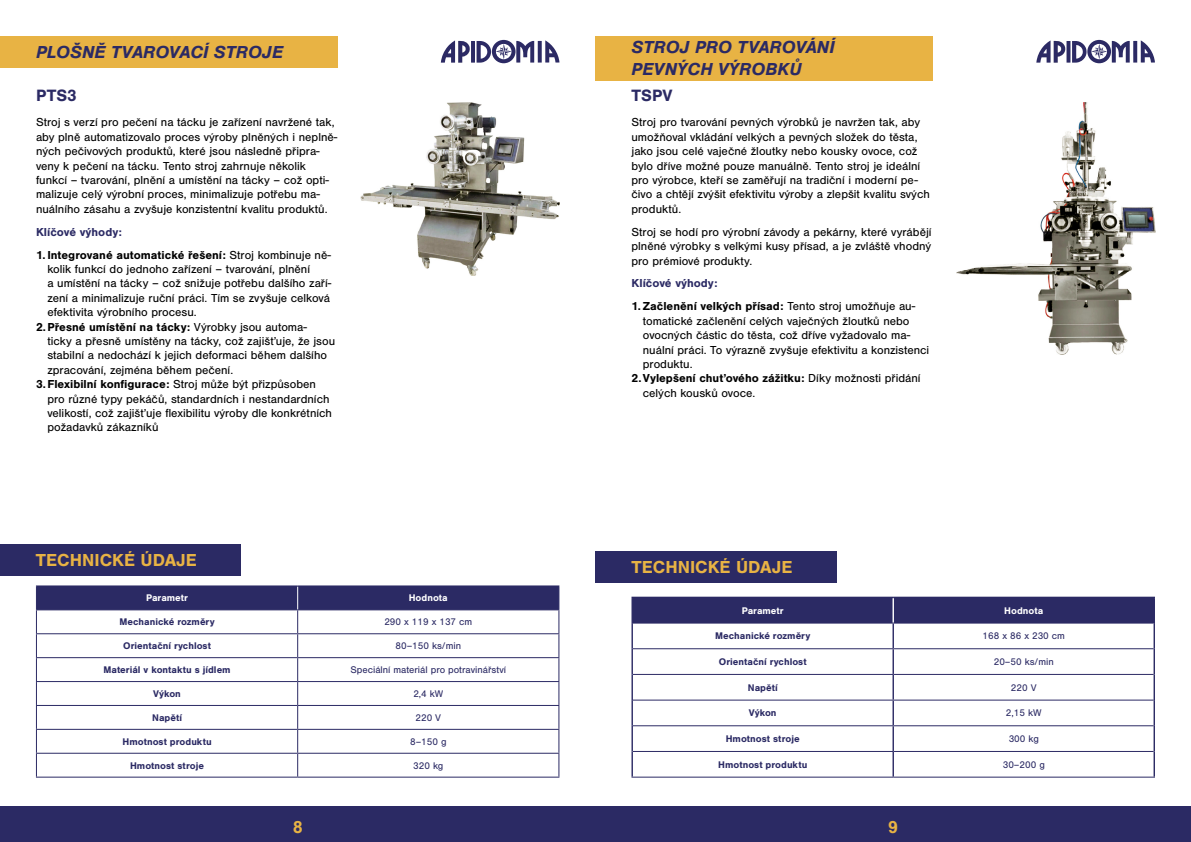
<style>
.page{position:relative;width:1191px;height:842px;background:#fff}
.page>*{position:absolute;margin:0;border:0;box-sizing:border-box;transform-origin:0 0}
.t1{font:italic 700 18px/21.6px "Nimbus San";color:#2b2a64}
.t2{font:700 18px "Nimbus San";color:#e8b344}
.t3{font:700 17px "Nimbus San";letter-spacing:.005em;color:#2b2a64}
.t4{font:12px/14.4px "Nimbus San";color:#000}
.t5{font:700 12px/22.9px "Nimbus San";color:#000}
.t6{font:700 12px "Nimbus San";color:#2b2a64}
.t7{font:700 10px "Nimbus San";color:#2b2a64}
.t8{font:10px "Nimbus San";color:#2b2a64}
.t9{font:700 10px "Nimbus San";color:#fff}
.s1{font-weight:400}
.s2{color:#2b2a64}
</style>
<div class="page">
<div style="left:0;top:806px;width:595px;height:36px;background:#2b2a64"></div>
<div style="left:595px;top:806px;width:596px;height:36px;background:#2b2a64"></div>
<svg style="left:1036px;top:40px;width:119px;height:23px"></svg>
<svg style="left:441px;top:40px;width:118px;height:23px"></svg>
<div style="left:0;top:36px;width:337px;height:31px;background:#e8b344"></div>
<img style="left:361px;top:103px;width:198px;height:173px">
<div style="left:0;top:544px;width:241px;height:32px;background:#2b2a64"></div>
<hr style="left:36px;top:585px;width:262px;height:1px;background:#2b2a64">
<hr style="left:298px;top:585px;width:261px;height:1px;background:#2b2a64">
<svg style="left:36px;top:586px;width:523px;height:191px"></svg>
<hr style="left:36px;top:777px;width:262px;height:1px;background:#2b2a64">
<hr style="left:298px;top:777px;width:261px;height:1px;background:#2b2a64">
<div style="left:595px;top:36px;width:338px;height:44px;background:#e8b344"></div>
<div style="left:633px;top:598px;width:520px;height:24px;background:#2b2a64"></div>
<hr style="left:633px;top:622px;width:260px;height:1px;background:#2c2a64">
<hr style="left:893px;top:622px;width:260px;height:1px;background:#2c2a64">
<hr style="left:633px;top:648px;width:260px;height:1px;background:#2c2a64">
<hr style="left:893px;top:648px;width:260px;height:1px;background:#2c2a64">
<hr style="left:633px;top:674px;width:260px;height:1px;background:#2c2a64">
<hr style="left:893px;top:674px;width:260px;height:1px;background:#2c2a64">
<hr style="left:633px;top:700px;width:260px;height:1px;background:#2c2a64">
<hr style="left:893px;top:700px;width:260px;height:1px;background:#2c2a64">
<hr style="left:633px;top:725px;width:260px;height:1px;background:#2c2a64">
<hr style="left:893px;top:725px;width:260px;height:1px;background:#2c2a64">
<hr style="left:633px;top:751px;width:260px;height:1px;background:#2c2a64">
<hr style="left:893px;top:751px;width:260px;height:1px;background:#2c2a64">
<hr style="left:892px;top:623px;width:2px;height:25px;background:#2c2a64">
<hr style="left:892px;top:649px;width:2px;height:25px;background:#2c2a64">
<hr style="left:892px;top:675px;width:2px;height:25px;background:#2c2a64">
<hr style="left:892px;top:701px;width:2px;height:24px;background:#2c2a64">
<hr style="left:892px;top:726px;width:2px;height:25px;background:#2c2a64">
<hr style="left:892px;top:752px;width:2px;height:25px;background:#2c2a64">
<hr style="left:892px;top:598px;width:2px;height:24px;background:#fff">
<hr style="left:631px;top:597px;width:262px;height:1px;background:#2b2a64">
<hr style="left:631px;top:598px;width:2px;height:25px;background:#2b2a64">
<hr style="left:893px;top:597px;width:262px;height:1px;background:#2b2a64">
<hr style="left:1153px;top:598px;width:2px;height:25px;background:#2b2a64">
<hr style="left:631px;top:623px;width:2px;height:26px;background:#2b2a64">
<hr style="left:1153px;top:623px;width:2px;height:26px;background:#2b2a64">
<hr style="left:631px;top:649px;width:2px;height:25px;background:#2b2a64">
<hr style="left:1153px;top:649px;width:2px;height:25px;background:#2b2a64">
<hr style="left:631px;top:674px;width:2px;height:26px;background:#2b2a64">
<hr style="left:1153px;top:674px;width:2px;height:26px;background:#2b2a64">
<hr style="left:631px;top:700px;width:2px;height:26px;background:#2b2a64">
<hr style="left:1153px;top:700px;width:2px;height:26px;background:#2b2a64">
<hr style="left:631px;top:726px;width:2px;height:25px;background:#2b2a64">
<hr style="left:1153px;top:726px;width:2px;height:25px;background:#2b2a64">
<hr style="left:631px;top:751px;width:2px;height:26px;background:#2b2a64">
<hr style="left:1153px;top:751px;width:2px;height:26px;background:#2b2a64">
<hr style="left:631px;top:777px;width:262px;height:1px;background:#2b2a64">
<hr style="left:893px;top:777px;width:262px;height:1px;background:#2b2a64">
<div style="left:595px;top:551px;width:241px;height:31px;background:#2b2a64"></div>
<img style="left:956px;top:103px;width:199px;height:251px">
<h1 class="t1" style="left:36px;top:41px;width:249px">PLOŠNĚ TVAROVACÍ STROJE</h1>
<h2 class="t3" style="left:36px;top:85px;width:42px">PTS3</h2>
<p class="t4" style="left:36px;top:115px;width:303px">Stroj s verzí pro pečení na tácku je zařízení navržené tak, aby plně automatizovalo proces výroby plněných i neplně&shy;ných pečivových produktů, které jsou následně připra&shy;veny k pečení na tácku. Tento stroj zahrnuje několik funkcí – tvarování, plnění a umístění na tácky – což opti&shy;malizuje celý výrobní proces, minimalizuje potřebu ma&shy;nuálního zásahu a zvyšuje konzistentní kvalitu produktů.</p>
<p class="t6" style="left:36px;top:225px;width:87px">Klíčové výhody:</p>
<p class="t5" style="left:36px;top:243px;width:296px">1. Integrované automatické řešení: <span class="s1">Stroj kombinuje ně-</span></p>
<p class="t4" style="left:47px;top:262px;width:264px">kolik funkcí do jednoho zařízení – tvarování, plnění</p>
<p class="t4" style="left:47px;top:276px;width:285px">a umístění na tácky – což snižuje potřebu dalšího zaří-</p>
<p class="t4" style="left:47px;top:291px;width:284px">zení a minimalizuje ruční práci. Tím se zvyšuje celková</p>
<p class="t4" style="left:47px;top:305px;width:151px">efektivita výrobního procesu.</p>
<p class="t5" style="left:36px;top:315px;width:272px">2.Přesné umístění na tácky: <span class="s1">Výrobky jsou automa-</span></p>
<p class="t4" style="left:47px;top:334px;width:289px">ticky a přesně umístěny na tácky, což zajišťuje, že jsou</p>
<p class="t4" style="left:47px;top:348px;width:281px">stabilní a nedochází k jejich deformaci během dalšího</p>
<p class="t4" style="left:47px;top:363px;width:187px">zpracování, zejména během pečení.</p>
<p class="t5" style="left:36px;top:373px;width:281px">3.Flexibilní konfigurace: <span class="s1">Stroj může být přizpůsoben</span></p>
<p class="t4" style="left:47px;top:392px;width:284px">pro různé typy pekáčů, standardních i nestandardních</p>
<p class="t4" style="left:47px;top:406px;width:286px">velikostí, což zajišťuje flexibilitu výroby dle konkrétních</p>
<p class="t4" style="left:47px;top:420px;width:113px">požadavků zákazníků</p>
<h1 class="t2" style="left:36px;top:550px;width:162px">TECHNICKÉ ÚDAJE</h1>
<p class="t9" style="left:146px;top:592px;width:44px">Parametr</p>
<p class="t9" style="left:409px;top:592px;width:41px">Hodnota</p>
<p class="t7" style="left:119px;top:616px;width:97px">Mechanické rozměry</p>
<p class="t8" style="left:384px;top:616px;width:89px">290 x 119 x 137 cm</p>
<p class="t7" style="left:123px;top:640px;width:89px">Orientační rychlost</p>
<p class="t8" style="left:395px;top:640px;width:67px">80–150 ks/min</p>
<p class="t7" style="left:103px;top:664px;width:129px">Materiál v kontaktu s jídlem</p>
<p class="t8" style="left:350px;top:664px;width:157px">Speciální materiál pro potravinářství</p>
<p class="t7" style="left:153px;top:688px;width:29px">Výkon</p>
<p class="t8" style="left:413px;top:688px;width:31px">2,4 kW</p>
<p class="t7" style="left:152px;top:712px;width:31px">Napětí</p>
<p class="t8" style="left:415px;top:712px;width:27px">220 V</p>
<p class="t7" style="left:122px;top:736px;width:91px">Hmotnost produktu</p>
<p class="t8" style="left:410px;top:736px;width:38px">8–150 g</p>
<p class="t7" style="left:130px;top:759px;width:75px">Hmotnost stroje</p>
<p class="t8" style="left:413px;top:760px;width:32px">320 kg</p>
<h1 class="t1" style="left:631px;top:36px;width:205px">STROJ PRO TVAROVÁNÍ<br>PEVNÝCH VÝROBKŮ</h1>
<h2 class="t3" style="left:631px;top:85px;width:43px">TSPV</h2>
<p class="t4" style="left:631px;top:115px;width:300px">Stroj pro tvarování pevných výrobků je navržen tak, aby umožňoval vkládání velkých a pevných složek do těsta, jako jsou celé vaječné žloutky nebo kousky ovoce, což bylo dříve možné pouze manuálně. Tento stroj je ideální pro výrobce, kteří se zaměřují na tradiční i moderní pe&shy;čivo a chtějí zvýšit efektivitu výroby a zlepšit kvalitu svých produktů.</p>
<p class="t4" style="left:631px;top:225px;width:301px;text-align:justify">Stroj se hodí pro výrobní závody a pekárny, které vyrábějí plněné výrobky s velkými kusy přísad, a je zvláště vhodný pro prémiové produkty.</p>
<p class="t5" style="left:631px;top:272px;width:285px"><span class="s2">Klíčové výhody:<br></span>1.Začlenění velkých přísad: <span class="s1">Tento stroj umožňuje au-</span></p>
<p class="t4" style="left:643px;top:314px;width:268px">tomatické začlenění celých vaječných žloutků nebo</p>
<p class="t4" style="left:643px;top:328px;width:269px">ovocných částic do těsta, což dříve vyžadovalo ma-</p>
<p class="t4" style="left:643px;top:343px;width:288px">nuální práci. To výrazně zvyšuje efektivitu a konzistenci</p>
<p class="t4" style="left:643px;top:357px;width:51px">produktu.</p>
<p class="t5" style="left:631px;top:367px;width:291px">2.Vylepšení chuťového zážitku: <span class="s1">Díky možnosti přidání</span></p>
<p class="t4" style="left:643px;top:386px;width:114px">celých kousků ovoce.</p>
<h1 class="t2" style="left:631px;top:557px;width:162px">TECHNICKÉ ÚDAJE</h1>
<p class="t9" style="left:741px;top:605px;width:44px">Parametr</p>
<p class="t9" style="left:1004px;top:605px;width:41px">Hodnota</p>
<p class="t7" style="left:715px;top:630px;width:97px">Mechanické rozměry</p>
<p class="t8" style="left:982px;top:630px;width:84px">168 x 86 x 230 cm</p>
<p class="t7" style="left:719px;top:656px;width:89px">Orientační rychlost</p>
<p class="t8" style="left:993px;top:656px;width:62px">20–50 ks/min</p>
<p class="t7" style="left:748px;top:682px;width:31px">Napětí</p>
<p class="t8" style="left:1011px;top:682px;width:27px">220 V</p>
<p class="t7" style="left:749px;top:707px;width:29px">Výkon</p>
<p class="t8" style="left:1006px;top:707px;width:37px">2,15 kW</p>
<p class="t7" style="left:725px;top:733px;width:75px">Hmotnost stroje</p>
<p class="t8" style="left:1008px;top:733px;width:32px">300 kg</p>
<p class="t7" style="left:718px;top:759px;width:91px">Hmotnost produktu</p>
<p class="t8" style="left:1002px;top:759px;width:44px">30–200 g</p>
<h1 class="t2" style="left:293px;top:817px;width:12px">8</h1>
<h1 class="t2" style="left:888px;top:817px;width:12px">9</h1>
</div>
